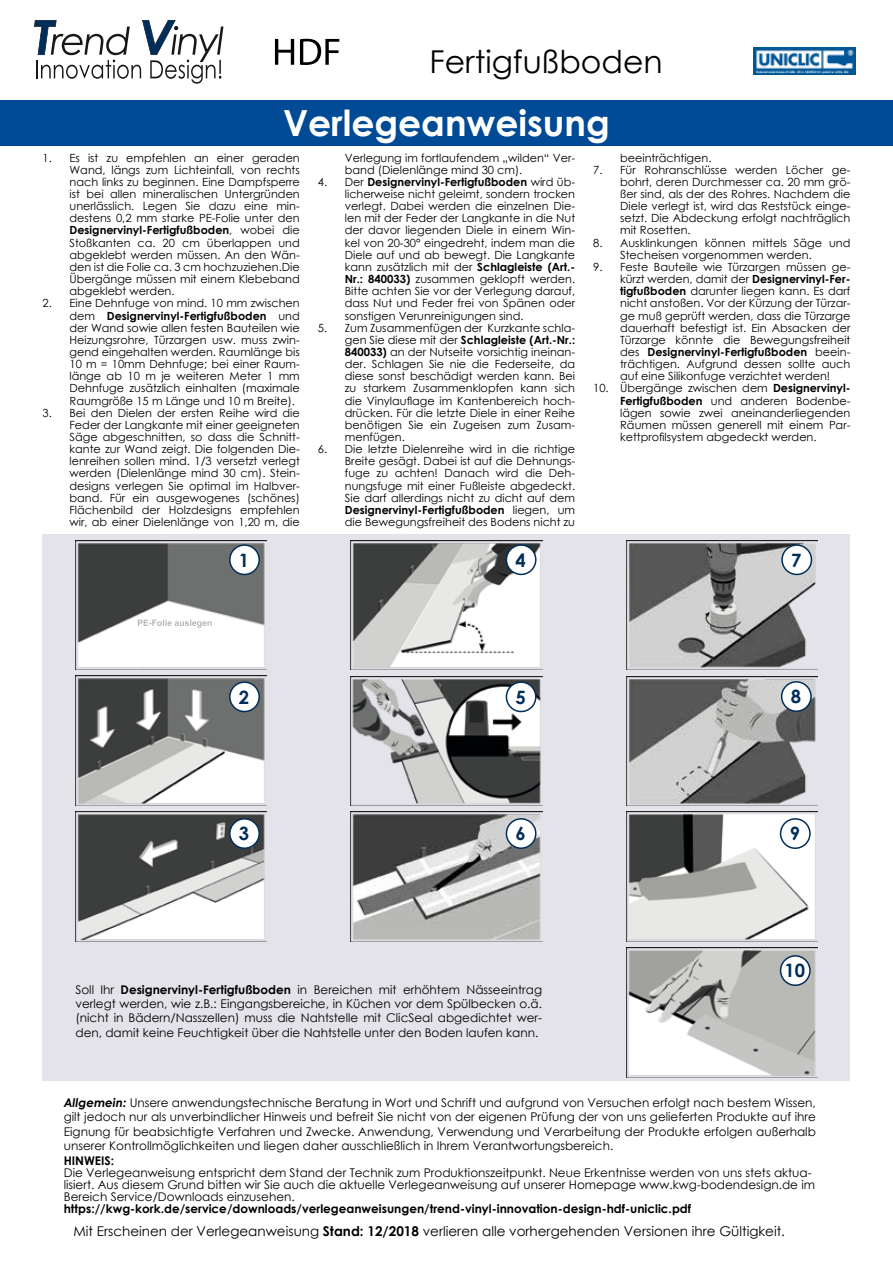
<style>
.page{position:relative;width:893px;height:1263px;background:#fff}
.page>*{position:absolute;margin:0;border:0;box-sizing:border-box;transform-origin:0 0}
.t1{font:700 36px "Century Gothic";color:#fff}
.t2{font:31.5px "Century Gothic";color:#000}
.t3{font:700 18.45px "Century Gothic";color:#012d59}
.t4{font:13.5px "Century Gothic";color:#000}
.t5{font:12px/14.4px "Century Gothic";color:#000;text-align:justify}
.t6{font:700 12px "Century Gothic";color:#000}
.t7{font:11.25px/12.1px "Century Gothic";color:#000;text-align:justify}
.s1{font-weight:700}
.s2{font-weight:700;font-style:italic}
</style>
<div class="page">
<div style="left:0;top:100px;width:893px;height:46px;background:#014a95"></div>
<svg style="left:34px;top:20px;width:189px;height:64px"></svg>
<svg style="left:275px;top:39px;width:19px;height:26px"></svg>
<svg style="left:300px;top:39px;width:39px;height:26px"></svg>
<img style="left:753px;top:48px;width:102px;height:27px">
<div style="left:43px;top:534px;width:807px;height:547px;background:#e4e3e9"></div>
<img style="left:75px;top:540px;width:192px;height:130px">
<img style="left:79px;top:601px;width:89px;height:42px">
<img style="left:168px;top:601px;width:96px;height:25px">
<img style="left:75px;top:676px;width:192px;height:130px">
<img style="left:75px;top:812px;width:192px;height:129px">
<img style="left:351px;top:540px;width:191px;height:130px">
<img style="left:351px;top:676px;width:191px;height:130px">
<img style="left:351px;top:812px;width:191px;height:129px">
<img style="left:626px;top:540px;width:191px;height:130px">
<img style="left:626px;top:676px;width:191px;height:130px">
<img style="left:626px;top:812px;width:191px;height:129px">
<img style="left:626px;top:948px;width:191px;height:129px">
<div style="left:230px;top:545px;width:29px;height:29px;background:#fff;border-radius:50%"></div>
<div style="left:229px;top:544px;width:31px;height:31px;border:2px solid #012d59;border-radius:50%"></div>
<div style="left:230px;top:682px;width:29px;height:29px;background:#fff;border-radius:50%"></div>
<div style="left:229px;top:681px;width:31px;height:31px;border:2px solid #012d59;border-radius:50%"></div>
<div style="left:230px;top:819px;width:29px;height:29px;background:#fff;border-radius:50%"></div>
<div style="left:229px;top:818px;width:31px;height:31px;border:2px solid #012d59;border-radius:50%"></div>
<div style="left:506px;top:545px;width:30px;height:29px;background:#fff;border-radius:50%"></div>
<div style="left:506px;top:544px;width:30px;height:31px;border:2px solid #012d59;border-radius:50%"></div>
<div style="left:506px;top:682px;width:30px;height:29px;background:#fff;border-radius:50%"></div>
<div style="left:506px;top:681px;width:30px;height:31px;border:2px solid #012d59;border-radius:50%"></div>
<div style="left:506px;top:819px;width:30px;height:29px;background:#fff;border-radius:50%"></div>
<div style="left:506px;top:818px;width:30px;height:31px;border:2px solid #012d59;border-radius:50%"></div>
<div style="left:782px;top:545px;width:29px;height:29px;background:#fff;border-radius:50%"></div>
<div style="left:781px;top:544px;width:31px;height:31px;border:2px solid #012d59;border-radius:50%"></div>
<div style="left:782px;top:682px;width:29px;height:29px;background:#fff;border-radius:50%"></div>
<div style="left:781px;top:681px;width:31px;height:31px;border:2px solid #012d59;border-radius:50%"></div>
<div style="left:781px;top:819px;width:29px;height:29px;background:#fff;border-radius:50%"></div>
<div style="left:780px;top:818px;width:31px;height:31px;border:2px solid #012d59;border-radius:50%"></div>
<div style="left:781px;top:956px;width:29px;height:29px;background:#fff;border-radius:50%"></div>
<div style="left:780px;top:955px;width:31px;height:31px;border:2px solid #012d59;border-radius:50%"></div>
<h2 class="t2" style="left:429px;top:40px;width:235px">Fertigfußboden</h2>
<h1 class="t1" style="left:283px;top:96px;width:328px">Verlegeanweisung</h1>
<p class="t7" style="left:70px;top:151px;width:232px;text-indent:-27px">1. Es ist zu empfehlen an einer geraden Wand, längs zum Lichteinfall, von rechts nach links zu beginnen. Eine Dampfsperre ist bei allen mineralischen Untergründen unerlässlich. Legen Sie dazu eine min&shy;destens 0,2 mm starke PE-Folie unter den <span class="s1">Designervinyl-Fertigfußboden</span>, wobei die Stoßkanten ca. 20 cm überlappen und abgeklebt werden müssen. An den Wän&shy;den ist die Folie ca. 3 cm hochzuziehen.Die Übergänge müssen mit einem Klebeband abgeklebt werden.</p>
<p class="t7" style="left:70px;top:297px;width:232px;text-indent:-27px">2. Eine Dehnfuge von mind. 10 mm zwischen dem <span class="s1">Designervinyl-Fertigfußboden</span> und der Wand sowie allen festen Bauteilen wie Heizungsrohre, Türzargen usw. muss zwin&shy;gend eingehalten werden. Raumlänge bis 10 m = 10mm Dehnfuge; bei einer Raum&shy;länge ab 10 m je weiteren Meter 1 mm Dehnfuge zusätzlich einhalten (maximale Raumgröße 15 m Länge und 10 m Breite).</p>
<p class="t7" style="left:70px;top:406px;width:232px;text-indent:-27px">3. Bei den Dielen der ersten Reihe wird die Feder der Langkante mit einer geeigneten Säge abgeschnitten, so dass die Schnitt&shy;kante zur Wand zeigt. Die folgenden Die&shy;lenreihen sollen mind. 1/3 versetzt verlegt werden (Dielenlänge mind 30 cm). Stein&shy;designs verlegen Sie optimal im Halbver&shy;band. Für ein ausgewogenes (schönes)<br>Flächenbild der Holzdesigns empfehlen wir, ab einer Dielenlänge von 1,20 m, die</p>
<h3 class="t3" style="left:239px;top:546px;width:12px">1</h3>
<p class="t7" style="left:345px;top:151px;width:232px">Verlegung im fortlaufendem „wilden“ Ver&shy;band (Dielenlänge mind 30 cm).</p>
<p class="t7" style="left:345px;top:175px;width:232px;text-indent:-27px">4. Der <span class="s1">Designervinyl-Fertigfußboden</span> wird üb&shy;licherweise nicht geleimt, sondern trocken verlegt. Dabei werden die einzelnen Die&shy;len mit der Feder der Langkante in die Nut der davor liegenden Diele in einem Win&shy;kel von 20-30° eingedreht, indem man die Diele auf und ab bewegt. Die Langkante kann zusätzlich mit der <span class="s1">Schlagleiste (Art.- Nr.: 840033)</span> zusammen geklopft werden.<br>Bitte achten Sie vor der Verlegung darauf, dass Nut und Feder frei von Spänen oder sonstigen Verunreinigungen sind.</p>
<p class="t7" style="left:345px;top:321px;width:232px;text-indent:-27px">5. Zum Zusammenfügen der Kurzkante schla&shy;gen Sie diese mit der <span class="s1">Schlagleiste (Art.-Nr.:<br>840033)</span> an der Nutseite vorsichtig ineinan&shy;der. Schlagen Sie nie die Federseite, da diese sonst beschädigt werden kann. Bei zu starkem Zusammenklopfen kann sich die Vinylauflage im Kantenbereich hoch&shy;drücken. Für die letzte Diele in einer Reihe benötigen Sie ein Zugeisen zum Zusam&shy;menfügen.</p>
<p class="t7" style="left:345px;top:443px;width:232px;text-indent:-27px">6. Die letzte Dielenreihe wird in die richtige Breite gesägt. Dabei ist auf die Dehnungs&shy;fuge zu achten! Danach wird die Deh&shy;nungsfuge mit einer Fußleiste abgedeckt.<br>Sie darf allerdings nicht zu dicht auf dem <span class="s1">Designervinyl-Fertigfußboden</span> liegen, um die Bewegungsfreiheit des Bodens nicht zu</p>
<h3 class="t3" style="left:515px;top:546px;width:12px">4</h3>
<p class="t7" style="left:620px;top:151px;width:93px">beeinträchtigen.</p>
<p class="t7" style="left:620px;top:163px;width:232px;text-indent:-27px">7. Für Rohranschlüsse werden Löcher ge&shy;bohrt, deren Durchmesser ca. 20 mm grö&shy;ßer sind, als der des Rohres. Nachdem die Diele verlegt ist, wird das Reststück einge&shy;setzt. Die Abdeckung erfolgt nachträglich mit Rosetten.</p>
<p class="t7" style="left:620px;top:236px;width:232px;text-indent:-27px">8. Ausklinkungen können mittels Säge und<br>Stecheisen vorgenommen werden.</p>
<p class="t7" style="left:620px;top:261px;width:232px;text-indent:-27px">9. Feste Bauteile wie Türzargen müssen ge&shy;kürzt werden, damit der <span class="s1">Designervinyl-Fer&shy;tigfußboden</span> darunter liegen kann. Es darf nicht anstoßen. Vor der Kürzung der Türzar&shy;ge muß geprüft werden, dass die Türzarge dauerhaft befestigt ist. Ein Absacken der Türzarge könnte die Bewegungsfreiheit des <span class="s1">Designervinyl-Fertigfußboden</span> beein&shy;trächtigen. Aufgrund dessen sollte auch auf eine Silikonfuge verzichtet werden!</p>
<p class="t7" style="left:620px;top:382px;width:232px;text-indent:-27px">10. Übergänge zwischen dem <span class="s1">Designervinyl-Fertigfußboden</span> und anderen Bodenbe&shy;lägen sowie zwei aneinanderliegenden Räumen müssen generell mit einem Par&shy;kettprofilsystem abgedeckt werden.</p>
<h3 class="t3" style="left:791px;top:546px;width:12px">7</h3>
<h3 class="t3" style="left:239px;top:683px;width:12px">2</h3>
<h3 class="t3" style="left:239px;top:820px;width:12px">3</h3>
<h3 class="t3" style="left:515px;top:683px;width:12px">5</h3>
<h3 class="t3" style="left:515px;top:820px;width:12px">6</h3>
<h3 class="t3" style="left:791px;top:683px;width:12px">8</h3>
<h3 class="t3" style="left:790px;top:820px;width:12px">9</h3>
<p class="t5" style="left:75px;top:982px;width:468px">Soll Ihr <span class="s1">Designervinyl-Fertigfußboden</span> in Bereichen mit erhöhtem Nässeeintrag verlegt werden, wie z.B.: Eingangsbereiche, in Küchen vor dem Spülbecken o.ä. (nicht in Bädern/Nasszellen) muss die Nahtstelle mit ClicSeal abgedichtet wer&shy;den, damit keine Feuchtigkeit über die Nahtstelle unter den Boden laufen kann.</p>
<h3 class="t3" style="left:784px;top:957px;width:22px">10</h3>
<p class="t5" style="left:64px;top:1095px;width:754px"><span class="s2">Allgemein:</span> Unsere anwendungstechnische Beratung in Wort und Schrift und aufgrund von Versuchen erfolgt nach bestem Wissen, gilt jedoch nur als unverbindlicher Hinweis und befreit Sie nicht von der eigenen Prüfung der von uns gelieferten Produkte auf ihre Eignung für beabsichtigte Verfahren und Zwecke. Anwendung, Verwendung und Verarbeitung der Produkte erfolgen außerhalb unserer Kontrollmöglichkeiten und liegen daher ausschließlich in Ihrem Verantwortungsbereich.</p>
<p class="t6" style="left:64px;top:1151px;width:52px">HINWEIS:</p>
<p class="t5" style="left:64px;top:1166px;width:753px;line-height:12px;text-align:left">Die Verlegeanweisung entspricht dem Stand der Technik zum Produktionszeitpunkt. Neue Erkentnisse werden von uns stets aktua&shy;lisiert. Aus diesem Grund bitten wir Sie auch die aktuelle Verlegeanweisung auf unserer Homepage www.kwg-bodendesign.de im<br>Bereich Service/Downloads einzusehen.</p>
<p class="t6" style="left:64px;top:1199px;width:629px">https://kwg-kork.de/service/downloads/verlegeanweisungen/trend-vinyl-innovation-design-hdf-uniclic.pdf</p>
<p class="t4" style="left:73px;top:1221px;width:713px">Mit Erscheinen der Verlegeanweisung <span class="s1">Stand: 12/2018</span> verlieren alle vorhergehenden Versionen ihre Gültigkeit.</p>
</div>
